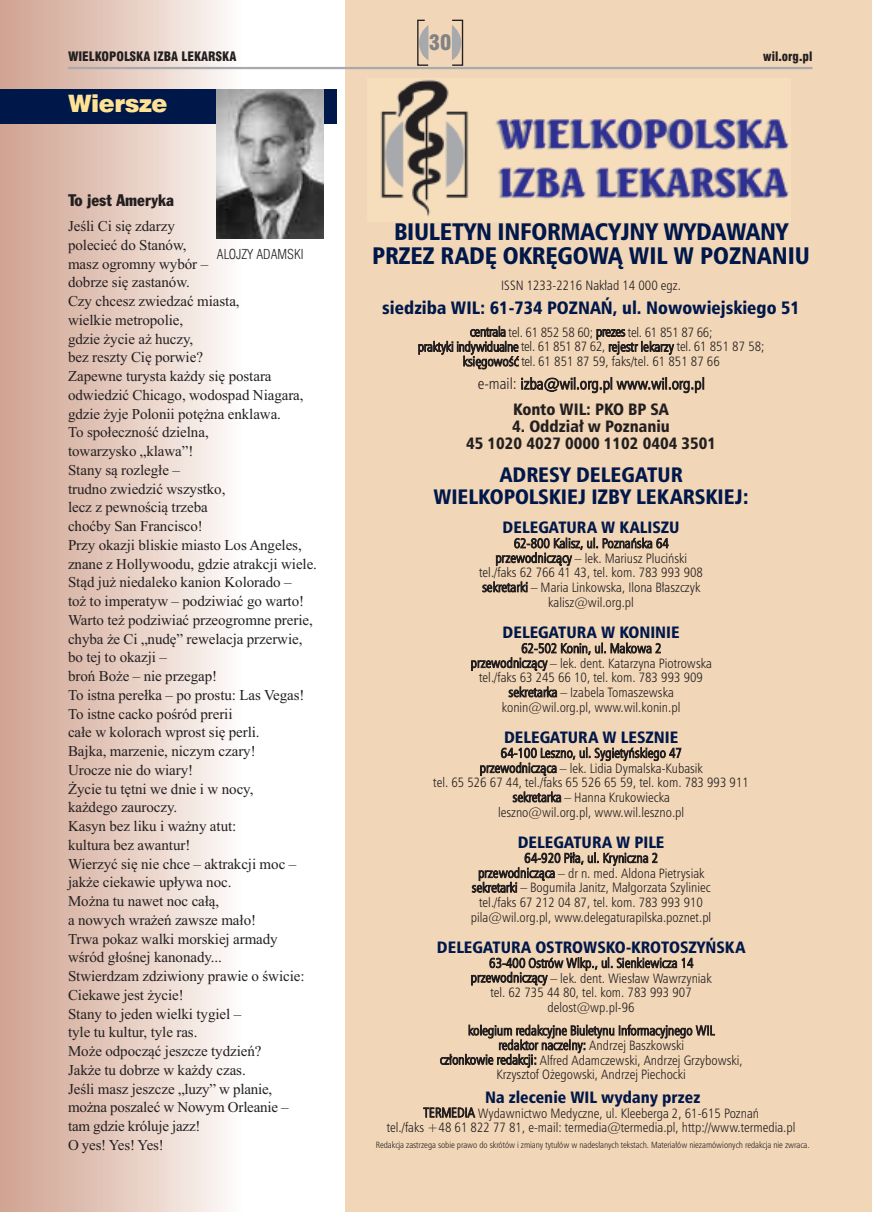
<style>
.page{position:relative;width:872px;height:1212px;background:#fff}
.page>*{position:absolute;margin:0;border:0;box-sizing:border-box;transform-origin:0 0}
.t1{font:24px/23.7px "Humnst 777 Blk Cn EU";letter-spacing:-.01em;color:#00174a;text-align:center}
.t2{font:24px "Swis 721 Blk EU";letter-spacing:-.02em;color:#ffe292}
.t3{font:21px/21.5px "Humnst 777 Blk Cn EU";color:#00174a;text-align:center}
.t4{font:21px "Swis 721 Blk Cn EU";color:#808285}
.t5{font:18px "Humnst 777 Blk Cn EU";color:#00174a}
.t6{font:16.5px "Humnst 777 Blk Cn EU";color:#00174a}
.t7{font:16.5px/17px "Humnst 777 Blk Cn EU";color:#231f20;text-align:center}
.t8{font:16.5px "Frank Goth Cn EU";color:#231f20}
.t9{font:15.75px "Humnst 777 Lt Cn EU";color:#231f20}
.t10{font:15px/18.8px "Times New Roman";letter-spacing:-.005em;color:#231f20}
.t11{font:13.5px/14.7px "Humnst 777 Lt Cn EU";color:#231f20;text-align:center}
.t12{font:13.5px "Swis 721 Lt Cn EU";color:#231f20}
.t13{font:12.75px "Swis 721 Blk Cn EU";color:#231f20}
.t14{font:9px "Humnst 777 Lt Cn EU";letter-spacing:-.005em;color:#231f20}
</style>
<div class="page">
<div style="left:345px;top:0;width:527px;height:1212px;background:#f1d6b7"></div>
<div style="left:0;top:0;width:242px;height:1212px;background:linear-gradient(to right,#cfa08d,#fcf9f7)"></div>
<div style="left:451px;top:20px;width:12px;height:46px;border:1px solid #231f20"></div>
<svg style="left:452px;top:25px;width:9px;height:35px"></svg>
<svg style="left:417px;top:19px;width:12px;height:47px"></svg>
<hr style="left:68px;top:67px;width:744px;height:2px;background:#a8a9ad">
<img style="left:380px;top:80px;width:409px;height:136px">
<div style="left:0;top:89px;width:336px;height:34px;background:#00174a"></div>
<img style="left:217px;top:89px;width:106px;height:149px">
<h2 class="t4" style="left:429px;top:30px;width:24px">30</h2>
<p class="t13" style="left:68px;top:48px;width:170px">WIELKOPOLSKA IZBA LEKARSKA</p>
<p class="t13" style="left:763px;top:48px;width:51px">wil.org.pl</p>
<h1 class="t2" style="left:68px;top:89px;width:101px">Wiersze</h1>
<p class="t8" style="left:68px;top:190px;width:108px">To jest Ameryka</p>
<p class="t10" style="left:68px;top:216px;width:250px">Jeśli Ci się zdarzy<br>polecieć do Stanów,<br>masz ogromny wybór –<br>dobrze się zastanów.<br>Czy chcesz zwiedzać miasta,<br>wielkie metropolie,<br>gdzie życie aż huczy,<br>bez reszty Cię porwie?<br>Zapewne turysta każdy się postara odwiedzić Chicago, wodospad Niagara, gdzie żyje Polonii potężna enklawa.<br>To społeczność dzielna,<br>towarzysko „klawa”!<br>Stany są rozległe –<br>trudno zwiedzić wszystko,<br>lecz z pewnością trzeba<br>choćby San Francisco!<br>Przy okazji bliskie miasto Los Angeles, znane z Hollywoodu, gdzie atrakcji wiele.<br>Stąd już niedaleko kanion Kolorado –<br>toż to imperatyw – podziwiać go warto!<br>Warto też podziwiać przeogromne prerie, chyba że Ci „nudę” rewelacja przerwie, bo tej to okazji –<br>broń Boże – nie przegap!<br>To istna perełka – po prostu: Las Vegas!<br>To istne cacko pośród prerii<br>całe w kolorach wprost się perli.<br>Bajka, marzenie, niczym czary!<br>Urocze nie do wiary!<br>Życie tu tętni we dnie i w nocy,<br>każdego zauroczy.<br>Kasyn bez liku i ważny atut:<br>kultura bez awantur!<br>Wierzyć się nie chce – aktrakcji moc – jakże ciekawie upływa noc.<br>Można tu nawet noc całą,<br>a nowych wrażeń zawsze mało!<br>Trwa pokaz walki morskiej armady wśród głośnej kanonady...<br>Stwierdzam zdziwiony prawie o świcie:<br>Ciekawe jest życie!<br>Stany to jeden wielki tygiel –<br>tyle tu kultur, tyle ras.<br>Może odpocząć jeszcze tydzień?<br>Jakże tu dobrze w każdy czas.<br>Jeśli masz jeszcze „luzy” w planie,<br>można poszaleć w Nowym Orleanie –<br>tam gdzie króluje jazz!<br>O yes! Yes! Yes!</p>
<p class="t12" style="left:217px;top:246px;width:88px">ALOJZY ADAMSKI</p>
<h1 class="t1" style="left:372px;top:220px;width:439px">BIULETYN INFORMACYJNY WYDAWANY<br>PRZEZ RADĘ OKRĘGOWĄ WIL W POZNANIU</h1>
<p class="t11" style="left:501px;top:277px;width:181px">ISSN 1233-2216 Nakład 14 000 egz.</p>
<h3 class="t5" style="left:382px;top:296px;width:419px">siedziba WIL: 61-734 POZNAŃ, ul. Nowowiejskiego 51</h3>
<p class="t11" style="left:418px;top:325px;width:348px">centrala tel. 61 852 58 60; prezes tel. 61 851 87 66;<br>praktyki indywidualne tel. 61 851 87 62, rejestr lekarzy tel. 61 851 87 58; księgowość tel. 61 851 87 59, faks/tel. 61 851 87 66</p>
<p class="t9" style="left:478px;top:374px;width:229px">e-mail: izba@wil.org.pl www.wil.org.pl</p>
<p class="t7" style="left:513px;top:401px;width:157px">Konto WIL: PKO BP SA</p>
<p class="t7" style="left:466px;top:418px;width:251px">4. Oddział w Poznaniu<br>45 1020 4027 0000 1102 0404 3501</p>
<h2 class="t3" style="left:433px;top:464px;width:317px">ADRESY DELEGATUR<br>WIELKOPOLSKIEJ IZBY LEKARSKIEJ:</h2>
<p class="t6" style="left:502px;top:517px;width:178px">DELEGATURA W KALISZU</p>
<p class="t11" style="left:479px;top:536px;width:225px">62-800 Kalisz, ul. Poznańska 64 przewodniczący – lek. Mariusz Pluciński tel./faks 62 766 41 43, tel. kom. 783 993 908 sekretarki – Maria Linkowska, Ilona Błaszczyk kalisz@wil.org.pl</p>
<p class="t6" style="left:502px;top:622px;width:179px">DELEGATURA W KONINIE</p>
<p class="t11" style="left:470px;top:641px;width:243px">62-502 Konin, ul. Makowa 2<br>przewodniczący – lek. dent. Katarzyna Piotrowska tel./faks 63 245 66 10, tel. kom. 783 993 909 sekretarka – Izabela Tomaszewska konin@wil.org.pl, www.wil.konin.pl</p>
<p class="t6" style="left:504px;top:727px;width:176px">DELEGATURA W LESZNIE</p>
<p class="t11" style="left:433px;top:745px;width:317px">64-100 Leszno, ul. Sygietyńskiego 47<br>przewodnicząca – lek. Lidia Dymalska-Kubasik<br>tel. 65 526 67 44, tel./faks 65 526 65 59, tel. kom. 783 993 911 sekretarka – Hanna Krukowiecka<br>leszno@wil.org.pl, www.wil.leszno.pl</p>
<p class="t6" style="left:518px;top:832px;width:148px">DELEGATURA W PILE</p>
<p class="t11" style="left:471px;top:850px;width:242px">64-920 Piła, ul. Kryniczna 2<br>przewodnicząca – dr n. med. Aldona Pietrysiak sekretarki – Bogumiła Janitz, Małgorzata Szyliniec tel./faks 67 212 04 87, tel. kom. 783 993 910 pila@wil.org.pl, www.delegaturapilska.poznet.pl</p>
<p class="t6" style="left:437px;top:937px;width:310px">DELEGATURA OSTROWSKO-KROTOSZYŃSKA</p>
<p class="t11" style="left:470px;top:955px;width:243px">63-400 Ostrów Wlkp., ul. Sienkiewicza 14 przewodniczący – lek. dent. Wiesław Wawrzyniak tel. 62 735 44 80, tel. kom. 783 993 907 delost@wp.pl-96</p>
<p class="t11" style="left:440px;top:1023px;width:304px">kolegium redakcyjne Biuletynu Informacyjnego WIL<br>redaktor naczelny: Andrzej Baszkowski<br>członkowie redakcji: Alfred Adamczewski, Andrzej Grzybowski, Krzysztof Ożegowski, Andrzej Piechocki</p>
<p class="t6" style="left:485px;top:1087px;width:217px">Na zlecenie WIL wydany przez</p>
<p class="t11" style="left:387px;top:1105px;width:410px">TERMEDIA Wydawnictwo Medyczne, ul. Kleeberga 2, 61-615 Poznań<br>tel./faks +48 61 822 77 81, e-mail: termedia@termedia.pl, http://www.termedia.pl</p>
<p class="t14" style="left:376px;top:1139px;width:435px">Redakcja zastrzega sobie prawo do skrótów i zmiany tytułów w nadesłanych tekstach. Materiałów niezamówionych redakcja nie zwraca.</p>
</div>
